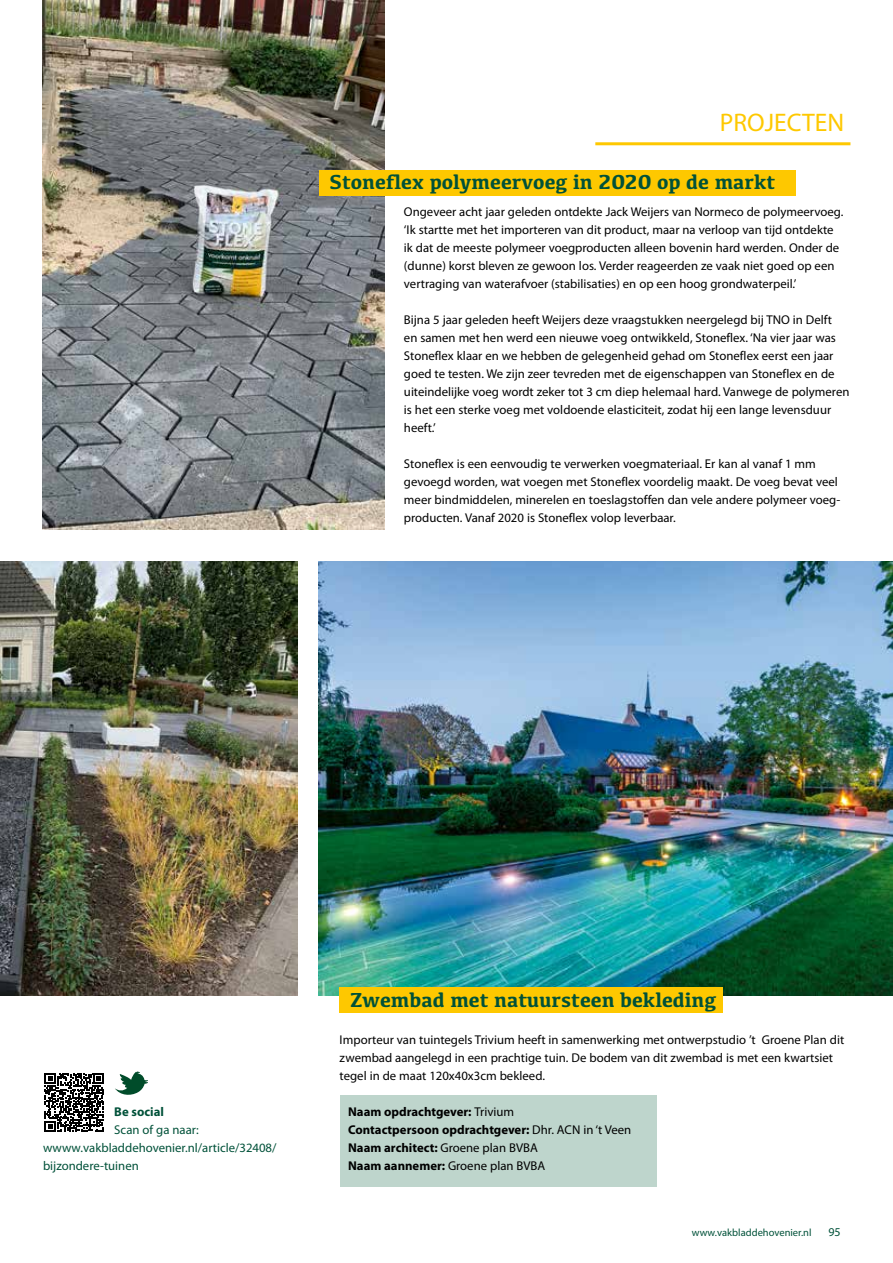
<style>
.page{position:relative;width:893px;height:1263px;background:#fff}
.page>*{position:absolute;margin:0;border:0;box-sizing:border-box;transform-origin:0 0}
.t1{font:25.5px "Myriad Pro";color:#fec800}
.t2{font:700 21px "Kefa";color:#005139}
.t3{font:12.75px/18px "Myriad Pro";color:#000}
.t4{font:700 12.75px/18px "Myriad Pro";color:#000}
.t5{font:12.75px/18px "Myriad Pro";color:#005139}
.t6{font:700 12.75px "Myriad Pro";color:#005139}
.t7{font:12px "Myriad Pro";color:#005139}
.t8{font:10.5px "Myriad Pro";color:#005139}
.s1{font-weight:400}
</style>
<div class="page">
<img style="left:43px;top:0;width:342px;height:529px">
<div style="left:340px;top:1095px;width:316px;height:91px;background:#bed5cc"></div>
<img style="left:0;top:561px;width:298px;height:434px">
<img style="left:319px;top:561px;width:574px;height:434px">
<div style="left:340px;top:987px;width:383px;height:26px;background:#fec800"></div>
<div style="left:319px;top:170px;width:476px;height:26px;background:#fec800"></div>
<hr style="left:595px;top:142px;width:255px;height:3px;background:#fec800">
<svg style="left:45px;top:1073px;width:59px;height:59px"></svg>
<svg style="left:115px;top:1071px;width:32px;height:24px"></svg>
<h1 class="t1" style="left:720px;top:107px;width:126px">PROJECTEN</h1>
<h2 class="t2" style="left:330px;top:168px;width:447px">Stoneflex polymeervoeg in 2020 op de markt</h2>
<p class="t3" style="left:404px;top:203px;width:441px">Ongeveer acht jaar geleden ontdekte Jack Weijers van Normeco de polymeervoeg. ‘Ik startte met het importeren van dit product, maar na verloop van tijd ontdekte ik dat de meeste polymeer voegproducten alleen bovenin hard werden. Onder de (dunne) korst bleven ze gewoon los. Verder reageerden ze vaak niet goed op een vertraging van waterafvoer (stabilisaties) en op een hoog grondwaterpeil.’</p>
<p class="t3" style="left:404px;top:311px;width:447px">Bijna 5 jaar geleden heeft Weijers deze vraagstukken neergelegd bij TNO in Delft<br>en samen met hen werd een nieuwe voeg ontwikkeld, Stoneflex. ‘Na vier jaar was Stoneflex klaar en we hebben de gelegenheid gehad om Stoneflex eerst een jaar goed te testen. We zijn zeer tevreden met de eigenschappen van Stoneflex en de uiteindelijke voeg wordt zeker tot 3 cm diep helemaal hard. Vanwege de polymeren is het een sterke voeg met voldoende elasticiteit, zodat hij een lange levensduur heeft.’</p>
<p class="t3" style="left:404px;top:455px;width:438px">Stoneflex is een eenvoudig te verwerken voegmateriaal. Er kan al vanaf 1 mm gevoegd worden, wat voegen met Stoneflex voordelig maakt. De voeg bevat veel meer bindmiddelen, minerelen en toeslagstoffen dan vele andere polymeer voeg&shy;producten. Vanaf 2020 is Stoneflex volop leverbaar.</p>
<p class="t6" style="left:114px;top:1103px;width:51px">Be social</p>
<p class="t5" style="left:43px;top:1121px;width:235px;text-indent:71px">Scan of ga naar: wwww.vakbladdehovenier.nl/article/32408/ bijzondere-tuinen</p>
<h2 class="t2" style="left:350px;top:986px;width:368px">Zwembad met natuursteen bekleding</h2>
<p class="t3" style="left:340px;top:1031px;width:506px">Importeur van tuintegels Trivium heeft in samenwerking met ontwerpstudio ’t Groene Plan dit zwembad aangelegd in een prachtige tuin. De bodem van dit zwembad is met een kwartsiet tegel in de maat 120x40x3cm bekleed.</p>
<p class="t4" style="left:348px;top:1102px;width:285px">Naam opdrachtgever: <span class="s1">Trivium<br></span>Contactpersoon opdrachtgever: <span class="s1">Dhr. ACN in ‘t Veen </span>Naam architect: <span class="s1">Groene plan BVBA<br></span>Naam aannemer: <span class="s1">Groene plan BVBA</span></p>
<p class="t8" style="left:692px;top:1226px;width:121px">www.vakbladdehovenier.nl</p>
<p class="t7" style="left:828px;top:1224px;width:14px">95</p>
</div>
